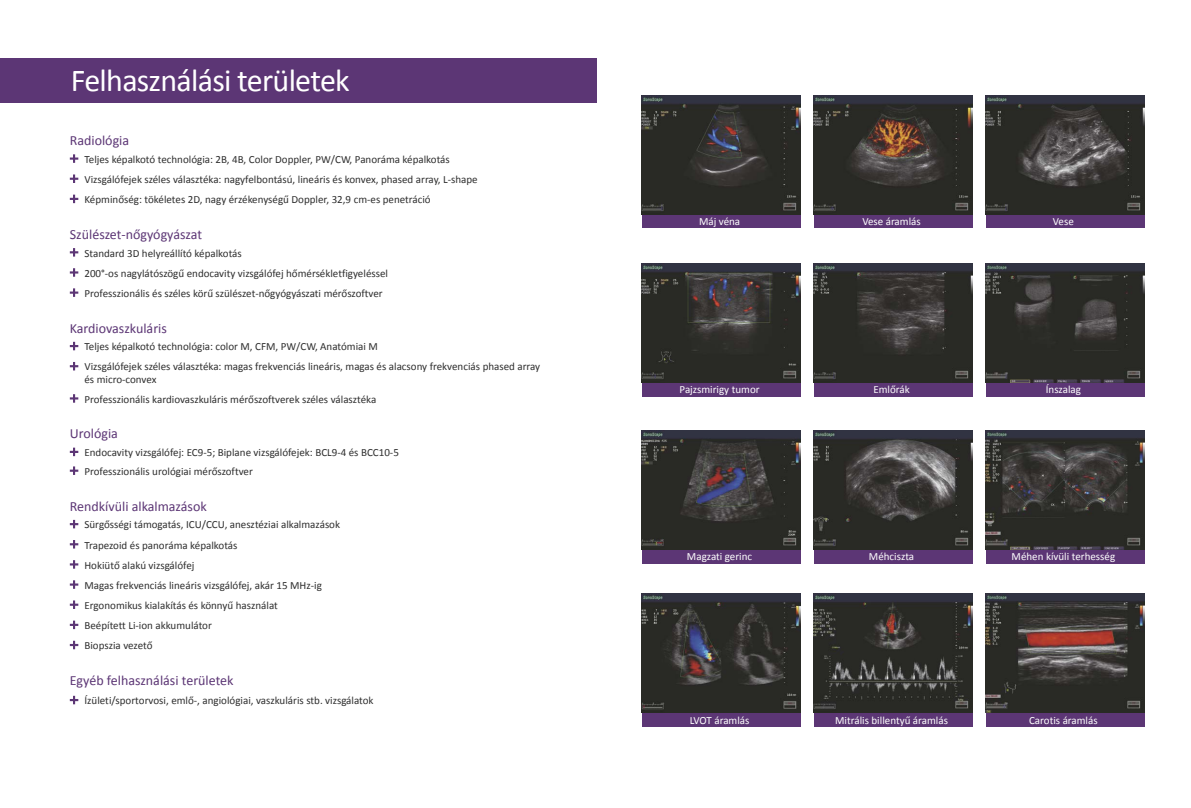
<style>
.page{position:relative;width:1191px;height:808px;background:#fff}
.page>*{position:absolute;margin:0;border:0;box-sizing:border-box;transform-origin:0 0}
.t1{font:32px "Calibri";letter-spacing:-.025em;color:#fff}
.t2{font:14px "Calibri";color:#5c3675}
.t3{font:11px/20.1px "Calibri";color:#2e2e2e}
.t4{font:11px "Calibri";color:#fff}
</style>
<div class="page">
<div style="left:0;top:58px;width:596px;height:45px;background:#5c3675"></div>
<svg style="left:70px;top:154px;width:8px;height:9px"></svg>
<svg style="left:70px;top:174px;width:8px;height:9px"></svg>
<svg style="left:70px;top:195px;width:8px;height:8px"></svg>
<svg style="left:70px;top:248px;width:8px;height:9px"></svg>
<svg style="left:70px;top:268px;width:8px;height:9px"></svg>
<svg style="left:70px;top:288px;width:8px;height:9px"></svg>
<svg style="left:70px;top:448px;width:8px;height:8px"></svg>
<svg style="left:70px;top:466px;width:8px;height:9px"></svg>
<svg style="left:70px;top:520px;width:8px;height:8px"></svg>
<svg style="left:70px;top:540px;width:8px;height:8px"></svg>
<svg style="left:70px;top:560px;width:8px;height:9px"></svg>
<svg style="left:70px;top:580px;width:8px;height:9px"></svg>
<svg style="left:70px;top:600px;width:8px;height:9px"></svg>
<svg style="left:70px;top:621px;width:8px;height:8px"></svg>
<svg style="left:70px;top:641px;width:8px;height:8px"></svg>
<svg style="left:70px;top:696px;width:8px;height:8px"></svg>
<svg style="left:70px;top:342px;width:8px;height:8px"></svg>
<svg style="left:70px;top:362px;width:8px;height:8px"></svg>
<svg style="left:70px;top:394px;width:8px;height:9px"></svg>
<div style="left:642px;top:713px;width:158px;height:13px;background:#5c3675"></div>
<div style="left:814px;top:713px;width:158px;height:13px;background:#5c3675"></div>
<div style="left:986px;top:713px;width:158px;height:13px;background:#5c3675"></div>
<div style="left:642px;top:550px;width:158px;height:13px;background:#5c3675"></div>
<div style="left:814px;top:550px;width:158px;height:13px;background:#5c3675"></div>
<div style="left:986px;top:550px;width:158px;height:13px;background:#5c3675"></div>
<div style="left:642px;top:383px;width:158px;height:13px;background:#5c3675"></div>
<div style="left:814px;top:383px;width:158px;height:13px;background:#5c3675"></div>
<div style="left:986px;top:383px;width:158px;height:13px;background:#5c3675"></div>
<div style="left:642px;top:215px;width:158px;height:13px;background:#5c3675"></div>
<div style="left:814px;top:215px;width:158px;height:13px;background:#5c3675"></div>
<div style="left:986px;top:215px;width:158px;height:13px;background:#5c3675"></div>
<img style="left:986px;top:594px;width:158px;height:119px">
<img style="left:986px;top:430px;width:158px;height:120px">
<img style="left:986px;top:263px;width:158px;height:119px">
<img style="left:814px;top:263px;width:158px;height:119px">
<img style="left:642px;top:95px;width:158px;height:119px">
<img style="left:814px;top:95px;width:158px;height:119px">
<img style="left:986px;top:95px;width:158px;height:119px">
<img style="left:642px;top:263px;width:158px;height:119px">
<img style="left:642px;top:430px;width:158px;height:120px">
<img style="left:814px;top:430px;width:158px;height:120px">
<img style="left:642px;top:594px;width:158px;height:119px">
<img style="left:814px;top:594px;width:158px;height:119px">
<h1 class="t1" style="left:71px;top:67px;width:280px">Felhasználási területek</h1>
<p class="t2" style="left:70px;top:135px;width:61px">Radiológia</p>
<p class="t3" style="left:84px;top:150px;width:395px">Teljes képalkotó technológia: 2B, 4B, Color Doppler, PW/CW, Panoráma képalkotás<br>Vizsgálófejek széles választéka: nagyfelbontású, lineáris és konvex, phased array, L-shape<br>Képminőség: tökéletes 2D, nagy érzékenységű Doppler, 32,9 cm-es penetráció</p>
<p class="t2" style="left:70px;top:228px;width:134px">Szülészet-nőgyógyászat</p>
<p class="t3" style="left:84px;top:244px;width:305px">Standard 3D helyreállító képalkotás<br>200°-os nagylátószögű endocavity vizsgálófej hőmérsékletfigyeléssel<br>Professzionális és széles körű szülészet-nőgyógyászati mérőszoftver</p>
<p class="t2" style="left:70px;top:322px;width:99px">Kardiovaszkuláris</p>
<p class="t3" style="left:84px;top:337px;width:457px">Teljes képalkotó technológia: color M, CFM, PW/CW, Anatómiai M<br>Vizsgálófejek széles választéka: magas frekvenciás lineáris, magas és alacsony frekvenciás phased array</p>
<p class="t3" style="left:84px;top:370px;width:293px">és micro-convex<br>Professzionális kardiovaszkuláris mérőszoftverek széles választéka</p>
<p class="t2" style="left:70px;top:428px;width:50px">Urológia</p>
<p class="t3" style="left:84px;top:444px;width:316px;line-height:18.8px">Endocavity vizsgálófej: EC9-5; Biplane vizsgálófejek: BCL9-4 és BCC10-5<br>Professzionális urológiai mérőszoftver</p>
<p class="t2" style="left:70px;top:500px;width:138px">Rendkívüli alkalmazások</p>
<p class="t3" style="left:84px;top:516px;width:257px">Sürgősségi támogatás, ICU/CCU, anesztéziai alkalmazások Trapezoid és panoráma képalkotás<br>Hokiütő alakú vizsgálófej<br>Magas frekvenciás lineáris vizsgálófej, akár 15 MHz-ig Ergonomikus kialakítás és könnyű használat<br>Beépített Li-ion akkumulátor<br>Biopszia vezető</p>
<p class="t2" style="left:70px;top:674px;width:165px">Egyéb felhasználási területek</p>
<p class="t3" style="left:84px;top:691px;width:291px">Ízületi/sportorvosi, emlő-, angiológiai, vaszkuláris stb. vizsgálatok</p>
<p class="t4" style="left:699px;top:217px;width:43px">Máj véna</p>
<p class="t4" style="left:862px;top:217px;width:60px">Vese áramlás</p>
<p class="t4" style="left:1053px;top:217px;width:22px">Vese</p>
<p class="t4" style="left:679px;top:385px;width:82px">Pajzsmirigy tumor</p>
<p class="t4" style="left:873px;top:385px;width:38px">Emlőrák</p>
<p class="t4" style="left:1045px;top:385px;width:37px">Ínszalag</p>
<p class="t4" style="left:687px;top:552px;width:67px">Magzati gerinc</p>
<p class="t4" style="left:869px;top:552px;width:47px">Méhciszta</p>
<p class="t4" style="left:1011px;top:552px;width:105px">Méhen kívüli terhesség</p>
<p class="t4" style="left:689px;top:715px;width:61px">LVOT áramlás</p>
<p class="t4" style="left:835px;top:715px;width:114px">Mitrális billentyű áramlás</p>
<p class="t4" style="left:1029px;top:715px;width:70px">Carotis áramlás</p>
</div>
